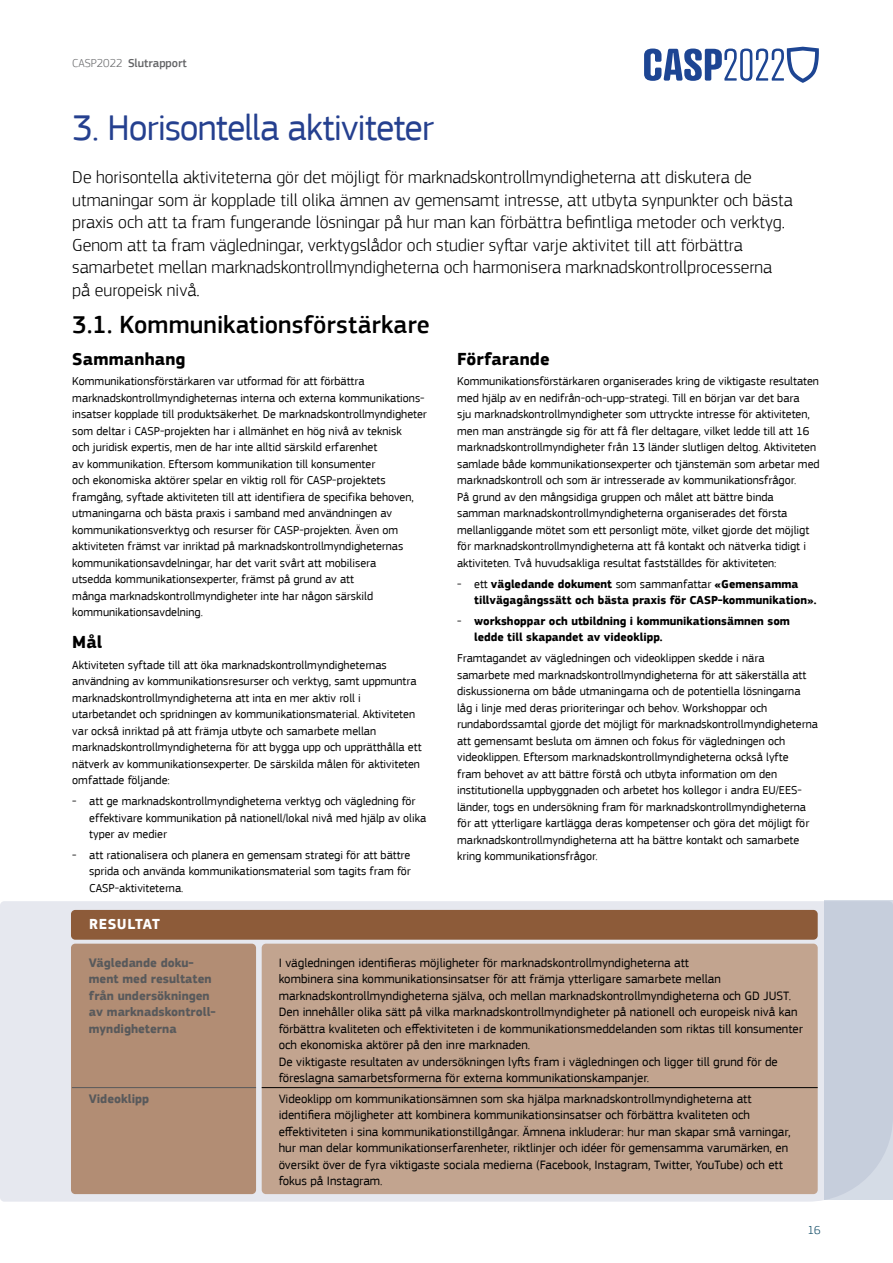
<style>
.page{position:relative;width:893px;height:1263px;background:#fff}
.page>*{position:absolute;margin:0;border:0;box-sizing:border-box;transform-origin:0 0}
.t1{font:37.5px "EC Square Sans Pro";letter-spacing:-.025em;color:#25408f}
.t2{font:500 25.5px "EC Square Sans Pro";letter-spacing:.005em;color:#000}
.t3{font:300 18px/22.5px "EC Square Sans Pro";color:#000}
.t4{font:700 18px "EC Square Sans Pro";letter-spacing:.005em;color:#000}
.t5{font:700 15px "EC Square Sans Pro";letter-spacing:.035em;color:#fff}
.t6{font:12.75px/16.5px "EC Square Sans Pro";color:#000}
.t7{font:700 12.75px/16.5px "EC Square Sans Pro";color:#58595b}
.t8{font:12px/16.5px "EC Square Sans Pro";color:#000}
.t9{font:700 12px/16.5px "EC Square Sans Pro";color:#000}
.t10{font:500 12px "EC Square Sans Pro";color:#636466}
.t11{font:300 12px "EC Square Sans Pro";color:#02405d}
.s1{font-weight:300}
.s2{font-weight:400}
</style>
<div class="page">
<div style="left:0;top:901px;width:893px;height:301px;background:#e6e8ef"></div>
<div style="left:71px;top:944px;width:185px;height:250px;background:#b28d74;border-radius:4px"></div>
<hr style="left:72px;top:1087px;width:184px;height:1px;background:#58595b">
<div style="left:71px;top:910px;width:747px;height:30px;background:#8d5b39;border-radius:4px"></div>
<div style="left:262px;top:944px;width:556px;height:250px;background:#c2a48f;border-radius:4px"></div>
<hr style="left:262px;top:1087px;width:556px;height:1px;background:#000">
<div style="left:824px;top:900px;width:69px;height:299px;background:linear-gradient(to right,#c5cddc,#c8d0de)"></div>
<svg style="left:644px;top:47px;width:175px;height:36px"></svg>
<p class="t10" style="left:72px;top:56px;width:116px"><span class="s1">CASP2022</span> Slutrapport</p>
<h1 class="t1" style="left:72px;top:105px;width:363px">3. Horisontella aktiviteter</h1>
<p class="t3" style="left:72px;top:166px;width:722px">De horisontella aktiviteterna gör det möjligt för marknadskontrollmyndigheterna att diskutera de utmaningar som är kopplade till olika ämnen av gemensamt intresse, att utbyta synpunkter och bästa praxis och att ta fram fungerande lösningar på hur man kan förbättra befintliga metoder och verktyg.<br>Genom att ta fram vägledningar, verktygslådor och studier syftar varje aktivitet till att förbättra samarbetet mellan marknadskontrollmyndigheterna och harmonisera marknadskontrollprocesserna på europeisk nivå.</p>
<h2 class="t2" style="left:72px;top:310px;width:359px">3.1. Kommunikationsförstärkare</h2>
<h3 class="t4" style="left:72px;top:348px;width:115px">Sammanhang</h3>
<p class="t8" style="left:72px;top:373px;width:356px">Kommunikationsförstärkaren var utformad för att förbättra marknadskontrollmyndigheternas interna och externa kommunikations&shy;insatser kopplade till produktsäkerhet. De marknadskontrollmyndigheter som deltar i CASP-projekten har i allmänhet en hög nivå av teknisk<br>och juridisk expertis, men de har inte alltid särskild erfarenhet<br>av kommunikation. Eftersom kommunikation till konsumenter<br>och ekonomiska aktörer spelar en viktig roll för CASP-projektets framgång, syftade aktiviteten till att identifiera de specifika behoven, utmaningarna och bästa praxis i samband med användningen av kommunikationsverktyg och resurser för CASP-projekten. Även om aktiviteten främst var inriktad på marknadskontrollmyndigheternas kommunikationsavdelningar, har det varit svårt att mobilisera<br>utsedda kommunikationsexperter, främst på grund av att<br>många marknadskontrollmyndigheter inte har någon särskild kommunikationsavdelning.</p>
<h3 class="t4" style="left:72px;top:631px;width:31px">Mål</h3>
<p class="t8" style="left:72px;top:657px;width:351px">Aktiviteten syftade till att öka marknadskontrollmyndigheternas användning av kommunikationsresurser och verktyg, samt uppmuntra marknadskontrollmyndigheterna att inta en mer aktiv roll i utarbetandet och spridningen av kommunikationsmaterial. Aktiviteten var också inriktad på att främja utbyte och samarbete mellan marknadskontrollmyndigheterna för att bygga upp och upprätthålla ett nätverk av kommunikationsexperter. De särskilda målen för aktiviteten omfattade följande:</p>
<p class="t8" style="left:89px;top:793px;width:338px;text-indent:-17px">- att ge marknadskontrollmyndigheterna verktyg och vägledning för effektivare kommunikation på nationell/lokal nivå med hjälp av olika typer av medier</p>
<p class="t8" style="left:89px;top:847px;width:323px;text-align:justify;text-indent:-17px">- att rationalisera och planera en gemensam strategi för att bättre sprida och använda kommunikationsmaterial som tagits fram för CASP-aktiviteterna.</p>
<p class="t5" style="left:89px;top:915px;width:72px">RESULTAT</p>
<h3 class="t4" style="left:457px;top:348px;width:94px">Förfarande</h3>
<p class="t8" style="left:457px;top:373px;width:364px">Kommunikationsförstärkaren organiserades kring de viktigaste resultaten med hjälp av en nedifrån-och-upp-strategi. Till en början var det bara<br>sju marknadskontrollmyndigheter som uttryckte intresse för aktiviteten, men man ansträngde sig för att få fler deltagare, vilket ledde till att 16 marknadskontrollmyndigheter från 13 länder slutligen deltog. Aktiviteten samlade både kommunikationsexperter och tjänstemän som arbetar med marknadskontroll och som är intresserade av kommunikationsfrågor.<br>På grund av den mångsidiga gruppen och målet att bättre binda samman marknadskontrollmyndigheterna organiserades det första mellanliggande mötet som ett personligt möte, vilket gjorde det möjligt för marknadskontrollmyndigheterna att få kontakt och nätverka tidigt i aktiviteten. Två huvudsakliga resultat fastställdes för aktiviteten:</p>
<p class="t9" style="left:474px;top:576px;width:344px;text-indent:-17px"><span class="s2">- ett</span> vägledande dokument <span class="s2">som sammanfattar</span> «Gemensamma tillvägagångssätt och bästa praxis för CASP-kommunikation».</p>
<p class="t9" style="left:474px;top:613px;width:317px;text-indent:-17px"><span class="s2">-</span> workshoppar och utbildning i kommunikationsämnen som ledde till skapandet av videoklipp.</p>
<p class="t8" style="left:457px;top:650px;width:362px">Framtagandet av vägledningen och videoklippen skedde i nära samarbete med marknadskontrollmyndigheterna för att säkerställa att diskussionerna om både utmaningarna och de potentiella lösningarna låg i linje med deras prioriteringar och behov. Workshoppar och rundabordssamtal gjorde det möjligt för marknadskontrollmyndigheterna att gemensamt besluta om ämnen och fokus för vägledningen och videoklippen. Eftersom marknadskontrollmyndigheterna också lyfte<br>fram behovet av att bättre förstå och utbyta information om den institutionella uppbyggnaden och arbetet hos kollegor i andra EU/EES&shy;länder, togs en undersökning fram för marknadskontrollmyndigheterna för att ytterligare kartlägga deras kompetenser och göra det möjligt för marknadskontrollmyndigheterna att ha bättre kontakt och samarbete kring kommunikationsfrågor.</p>
<p class="t7" style="left:89px;top:954px;width:128px">Vägledande doku&shy;ment med resultaten från undersökningen av marknadskontroll&shy;myndigheterna</p>
<p class="t7" style="left:89px;top:1091px;width:62px">Videoklipp</p>
<p class="t6" style="left:279px;top:954px;width:526px">I vägledningen identifieras möjligheter för marknadskontrollmyndigheterna att<br>kombinera sina kommunikationsinsatser för att främja ytterligare samarbete mellan marknadskontrollmyndigheterna själva, och mellan marknadskontrollmyndigheterna och GD JUST.<br>Den innehåller olika sätt på vilka marknadskontrollmyndigheter på nationell och europeisk nivå kan förbättra kvaliteten och effektiviteten i de kommunikationsmeddelanden som riktas till konsumenter och ekonomiska aktörer på den inre marknaden.<br>De viktigaste resultaten av undersökningen lyfts fram i vägledningen och ligger till grund för de föreslagna samarbetsformerna för externa kommunikationskampanjer.</p>
<p class="t6" style="left:279px;top:1090px;width:513px">Videoklipp om kommunikationsämnen som ska hjälpa marknadskontrollmyndigheterna att identifiera möjligheter att kombinera kommunikationsinsatser och förbättra kvaliteten och effektiviteten i sina kommunikationstillgångar. Ämnena inkluderar: hur man skapar små varningar, hur man delar kommunikationserfarenheter, riktlinjer och idéer för gemensamma varumärken, en översikt över de fyra viktigaste sociala medierna (Facebook, Instagram, Twitter, YouTube) och ett fokus på Instagram.</p>
<p class="t11" style="left:808px;top:1223px;width:14px">16</p>
</div>
